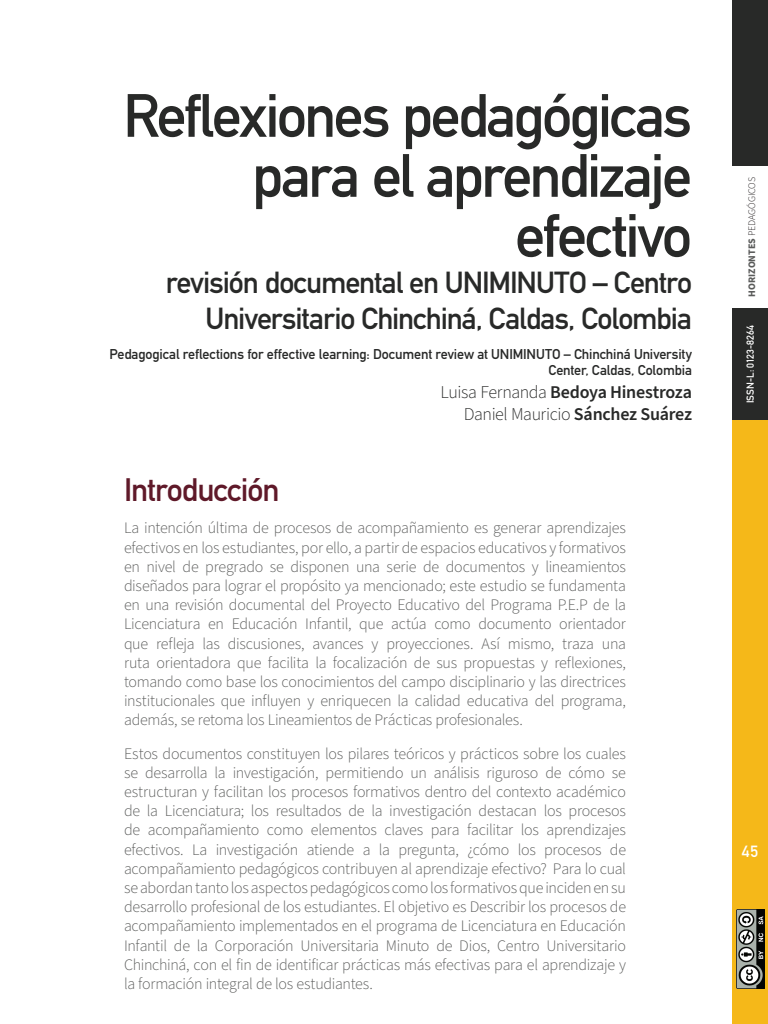
<style>
.page{position:relative;width:768px;height:1024px;background:#fff}
.page>*{position:absolute;margin:0;border:0;box-sizing:border-box;transform-origin:0 0}
.t1{font:700 60px/60px "DIN Alternate";letter-spacing:-.045em;color:#282928;text-align:right}
.t2{font:700 32px "DIN Alternate";letter-spacing:-.03em;color:#5f1929}
.t3{font:700 30px/36px "DIN Alternate";letter-spacing:-.035em;color:#282928;text-align:right}
.t4{font:600 18px/21.6px "Source Sans Pro";letter-spacing:-.015em;color:#282928;text-align:right}
.t5{font:300 16px/19.2px "Source Sans Pro";letter-spacing:-.015em;color:#5a5b5a;text-align:justify}
.t6{font:700 16px "DIN Alternate";color:#fff}
.t7{font:700 14px/16px "DIN Alternate";letter-spacing:-.01em;color:#282928;text-align:right}
.t8{font:300 10px "Source Sans Pro";letter-spacing:-.015em;color:#231f20}
.t9{font:700 10px "DIN Alternate";letter-spacing:.01em;color:#fff}
.s1{font-weight:300}
.s2{font-weight:700;color:#5a5b5a}
</style>
<div class="page">
<div style="left:732px;top:420px;width:36px;height:604px;background:#f5b819"></div>
<div style="left:732px;top:0;width:36px;height:166px;background:#282928"></div>
<div style="left:732px;top:308px;width:36px;height:112px;background:#282928"></div>
<img style="left:736px;top:909px;width:28px;height:80px">
<h1 class="t1" style="left:123px;top:82px;width:570px">Reflexiones pedagógicas para el aprendizaje efectivo</h1>
<h3 class="t3" style="left:166px;top:262px;width:528px">revisión documental en UNIMINUTO – Centro<br>Universitario Chinchiná, Caldas, Colombia</h3>
<p class="t7" style="left:109px;top:345px;width:584px">Pedagogical reflections for effective learning: Document review at UNIMINUTO – Chinchiná University<br>Center, Caldas, Colombia</p>
<p class="t4" style="left:441px;top:382px;width:253px"><span class="s1">Luisa Fernanda</span> Bedoya Hinestroza<br><span class="s1">Daniel Mauricio</span> Sánchez Suárez</p>
<h2 class="t2" style="left:124px;top:466px;width:157px">Introducción</h2>
<p class="t5" style="left:124px;top:519px;width:504px">La intención última de procesos de acompañamiento es generar aprendizajes efectivos en los estudiantes, por ello, a partir de espacios educativos y formativos en nivel de pregrado se disponen una serie de documentos y lineamientos diseñados para lograr el propósito ya mencionado; este estudio se fundamenta en una revisión documental del Proyecto Educativo del Programa P.E.P de la Licenciatura en Educación Infantil, que actúa como documento orientador que refleja las discusiones, avances y proyecciones. Así mismo, traza una ruta orientadora que facilita la focalización de sus propuestas y reflexiones, tomando como base los conocimientos del campo disciplinario y las directrices institucionales que influyen y enriquecen la calidad educativa del programa, además, se retoma los Lineamientos de Prácticas profesionales.</p>
<p class="t5" style="left:124px;top:744px;width:504px">Estos documentos constituyen los pilares teóricos y prácticos sobre los cuales se desarrolla la investigación, permitiendo un análisis riguroso de cómo se estructuran y facilitan los procesos formativos dentro del contexto académico de la Licenciatura; los resultados de la investigación destacan los procesos de acompañamiento como elementos claves para facilitar los aprendizajes efectivos. La investigación atiende a la pregunta, ¿cómo los procesos de acompañamiento pedagógicos contribuyen al aprendizaje efectivo? Para lo cual se abordan tanto los aspectos pedagógicos como los formativos que inciden en su desarrollo profesional de los estudiantes. El objetivo es Describir los procesos de acompañamiento implementados en el programa de Licenciatura en Educación Infantil de la Corporación Universitaria Minuto de Dios, Centro Universitario Chinchiná, con el fin de identificar prácticas más efectivas para el aprendizaje y la formación integral de los estudiantes.</p>
<p class="t8" style="left:745px;top:297px;width:121px;rotate:-90deg"><span class="s2">HORIZONTES</span> PEDAGÓGICOS</p>
<p class="t9" style="left:743px;top:403px;width:80px;rotate:-90deg">ISSN-L: 0123-8264</p>
<p class="t6" style="left:742px;top:839px;width:18px">45</p>
</div>
